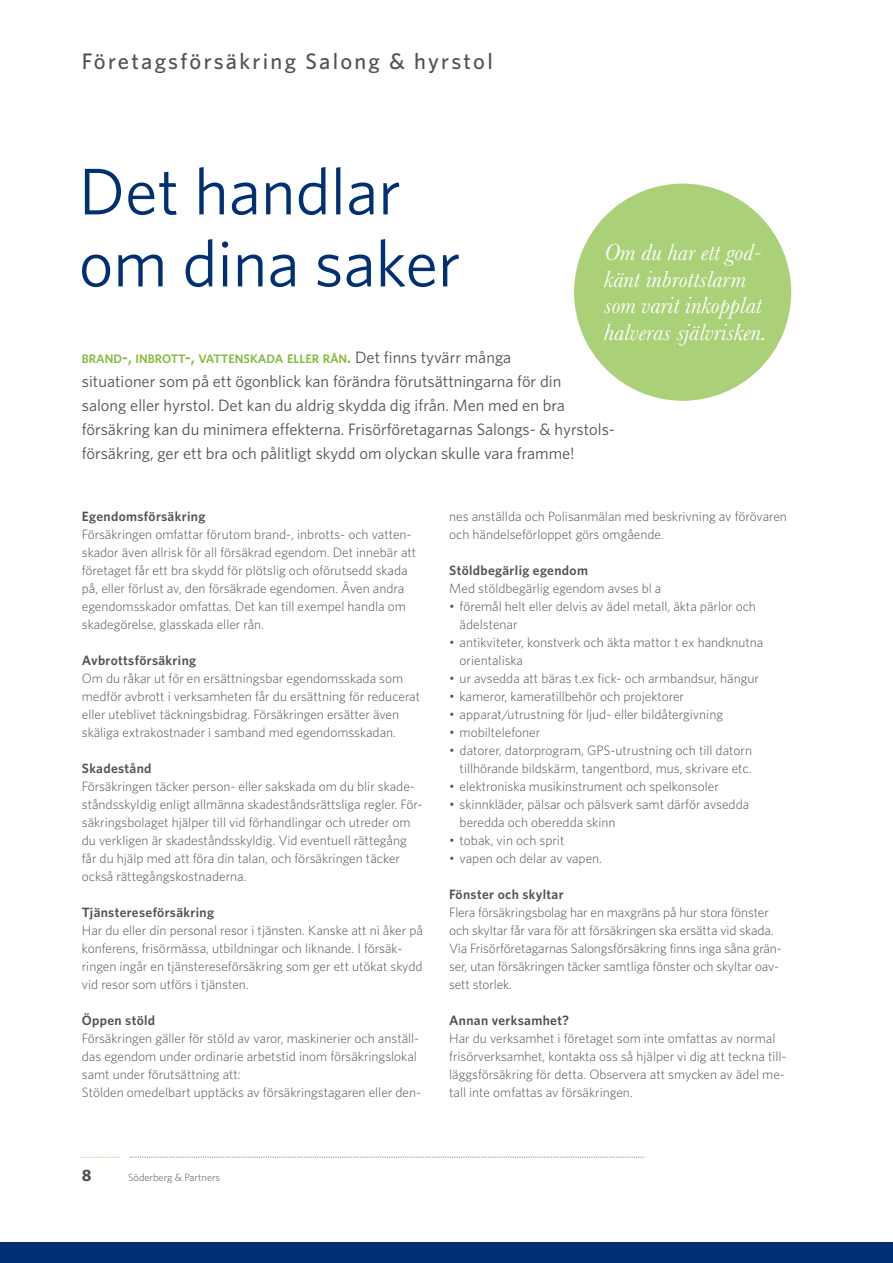
<style>
.page{position:relative;width:893px;height:1263px;background:#fff}
.page>*{position:absolute;margin:0;border:0;box-sizing:border-box;transform-origin:0 0}
.t1{font:66px/72px "Whitney";color:#003074}
.t2{font:italic 24.15px/26.8px "Baskerville";color:#fff}
.t3{font:500 22.5px "Whitney";letter-spacing:.1em;color:#525152}
.t4{font:16.5px/24px "Whitney";color:#525152}
.t5{font:700 16.5px "Whitney";color:#525152}
.t6{font:300 13.5px/18px "Whitney";color:#525152}
.t7{font:600 13.5px "Whitney";letter-spacing:.025em;color:#525152}
.t8{font:600 12.3px "Whitney";color:#86bb3e}
.t9{font:300 10.5px "Whitney";color:#525152}
.s1{font-size:16.5px}
.s2{font-weight:400;font-size:16.5px;color:#525152}
</style>
<div class="page">
<div style="left:0;top:1242px;width:893px;height:21px;background:#003074"></div>
<svg style="left:81px;top:1157px;width:39px;height:1px"></svg>
<svg style="left:130px;top:1157px;width:514px;height:1px"></svg>
<svg style="left:574px;top:184px;width:217px;height:217px;fill:#aad078"></svg>
<h3 class="t3" style="left:82px;top:53px;width:413px">Företagsförsäkring Salong &amp; hyrstol</h3>
<h1 class="t1" style="left:79px;top:162px;width:383px">Det handlar om dina saker</h1>
<h2 class="t2" style="left:604px;top:238px;width:164px">Om du har ett god&shy;känt inbrottslarm som varit inkopplat halveras självrisken.</h2>
<p class="t8" style="left:82px;top:354px;width:431px">BRAND<span class="s1">-,</span> INBROTT<span class="s1">-,</span> VATTENSKADA ELLER RÅN<span class="s1">.</span> <span class="s2">Det finns tyvärr många</span></p>
<p class="t4" style="left:82px;top:371px;width:535px">situationer som på ett ögonblick kan förändra förutsättningarna för din<br>salong eller hyrstol. Det kan du aldrig skydda dig ifrån. Men med en bra försäkring kan du minimera effekterna. Frisörföretagarnas Salongs- &amp; hyrstols&shy;försäkring, ger ett bra och pålitligt skydd om olyckan skulle vara framme!</p>
<p class="t7" style="left:82px;top:511px;width:125px">Egendomsförsäkring</p>
<p class="t6" style="left:82px;top:526px;width:336px">Försäkringen omfattar förutom brand-, inbrotts- och vatten&shy;skador även allrisk för all försäkrad egendom. Det innebär att företaget får ett bra skydd för plötslig och oförutsedd skada på, eller förlust av, den försäkrade egendomen. Även andra egendomsskador omfattas. Det kan till exempel handla om skade görelse, glasskada eller rån.</p>
<p class="t7" style="left:82px;top:655px;width:116px">Avbrottsförsäkring</p>
<p class="t6" style="left:82px;top:670px;width:340px">Om du råkar ut för en ersättningsbar egendomsskada som medför avbrott i verksamheten får du ersättning för reducerat eller uteblivet täckningsbidrag. Försäkringen ersätter även skäliga extrakostnader i samband med egendomsskadan.</p>
<p class="t7" style="left:82px;top:763px;width:71px">Skadestånd</p>
<p class="t6" style="left:82px;top:778px;width:342px">Försäkringen täcker person- eller sakskada om du blir skade&shy;ståndsskyldig enligt allmänna skadeståndsrättsliga regler. För&shy;säkringsbolaget hjälper till vid förhandlingar och utreder om du verkligen är skadeståndsskyldig. Vid eventuell rättegång får du hjälp med att föra din talan, och försäkringen täcker också rättegångskostnaderna.</p>
<p class="t7" style="left:82px;top:907px;width:134px">Tjänstereseförsäkring</p>
<p class="t6" style="left:82px;top:922px;width:343px">Har du eller din personal resor i tjänsten. Kanske att ni åker på konferens, frisörmässa, utbildningar och liknande. I försäk&shy;ringen ingår en tjänstereseförsäkring som ger ett utökat skydd vid resor som utförs i tjänsten.</p>
<p class="t7" style="left:82px;top:1015px;width:75px">Öppen stöld</p>
<p class="t6" style="left:82px;top:1030px;width:341px">Försäkringen gäller för stöld av varor, maskinerier och anställ&shy;das egendom under ordinarie arbetstid inom försäkringslokal samt under förutsättning att:<br>Stölden omedelbart upptäcks av försäkringstagaren eller den-</p>
<p class="t6" style="left:449px;top:508px;width:339px">nes anställda och Polisanmälan med beskrivning av förövaren och händelseförloppet görs omgående.</p>
<p class="t7" style="left:449px;top:565px;width:140px">Stöldbegärlig egendom</p>
<p class="t6" style="left:449px;top:580px;width:214px">Med stöldbegärlig egendom avses bl a</p>
<p class="t6" style="left:460px;top:598px;width:298px;text-indent:-11px">• föremål helt eller delvis av ädel metall, äkta pärlor och ädelstenar</p>
<p class="t6" style="left:460px;top:634px;width:305px;text-indent:-11px">• antikviteter, konstverk och äkta mattor t ex handknutna orientaliska</p>
<p class="t6" style="left:449px;top:670px;width:311px">• ur avsedda att bäras t.ex fick- och armbandsur, hängur</p>
<p class="t6" style="left:449px;top:688px;width:236px">• kameror, kameratillbehör och projektorer</p>
<p class="t6" style="left:449px;top:706px;width:275px">• apparat/utrustning för ljud- eller bildåtergivning</p>
<p class="t6" style="left:449px;top:724px;width:93px">• mobiltelefoner</p>
<p class="t6" style="left:449px;top:742px;width:304px;text-align:right">• datorer, datorprogram, GPS-utrustning och till datorn tillhörande bildskärm, tangentbord, mus, skrivare etc.</p>
<p class="t6" style="left:449px;top:778px;width:271px">• elektroniska musikinstrument och spelkonsoler</p>
<p class="t6" style="left:460px;top:796px;width:291px;text-indent:-11px">• skinnkläder, pälsar och pälsverk samt därför avsedda beredda och oberedda skinn</p>
<p class="t6" style="left:449px;top:832px;width:117px">• tobak, vin och sprit</p>
<p class="t6" style="left:449px;top:850px;width:155px">• vapen och delar av vapen.</p>
<p class="t7" style="left:449px;top:889px;width:116px">Fönster och skyltar</p>
<p class="t6" style="left:449px;top:904px;width:334px">Flera försäkringsbolag har en maxgräns på hur stora fönster och skyltar får vara för att försäkringen ska ersätta vid skada.<br>Via Frisörföretagarnas Salongsförsäkring finns inga såna grän&shy;ser, utan försäkringen täcker samtliga fönster och skyltar oav&shy;sett storlek.</p>
<p class="t7" style="left:449px;top:1015px;width:121px">Annan verksamhet?</p>
<p class="t6" style="left:449px;top:1030px;width:339px">Har du verksamhet i företaget som inte omfattas av normal frisörverksamhet, kontakta oss så hjälper vi dig att teckna till&shy;läggsförsäkring för detta. Observera att smycken av ädel me&shy;tall inte omfattas av försäkringen.</p>
<p class="t5" style="left:82px;top:1170px;width:11px">8</p>
<p class="t9" style="left:128px;top:1174px;width:93px">Söderberg &amp; Partners</p>
</div>
